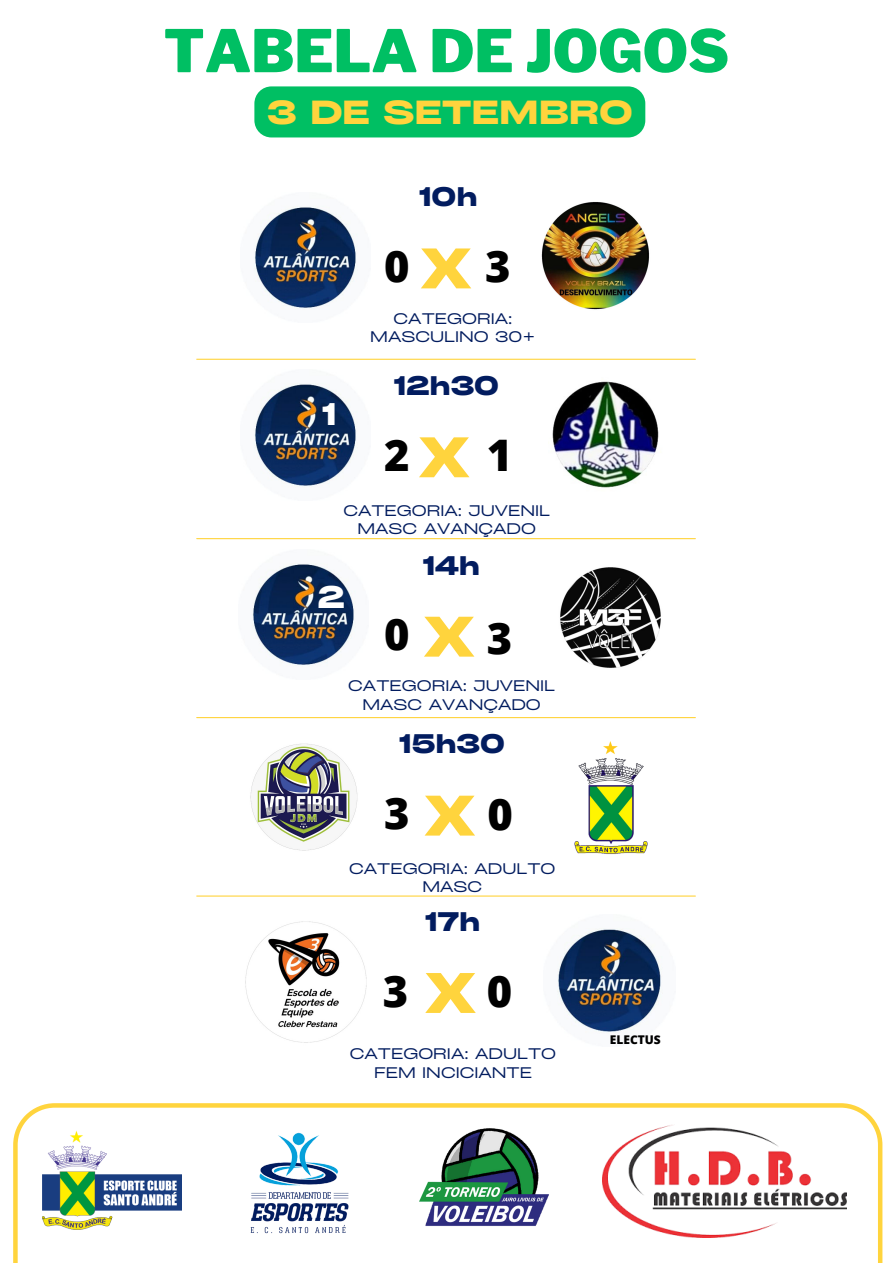
<style>
.page{position:relative;width:893px;height:1264px;background:#fff}
.page>*{position:absolute;margin:0;border:0;box-sizing:border-box;transform-origin:0 0}
.t1{font:900 58.35px "Libre Franklin";color:#00bf63}
.t2{font:700 54.6px "Cy Grotesk Grand";color:#ffd43d}
.t3{font:800 43.5px "Open Sans";color:#000}
.t4{font:700 31.95px "Cy Grotesk Grand";color:#ffd43d}
.t5{font:700 30px "Cy Grotesk Grand";color:#fff}
.t6{font:700 25.8px "Cy Grotesk Grand";color:#021c5f}
.t7{font:14.7px/18.3px "Cy Grotesk Grand";color:#021c5f;text-align:center}
.t8{font:800 12px "Open Sans";color:#000}
</style>
<div class="page">
<hr style="left:197px;top:359px;width:498px;height:1px;background:#ffd43d">
<hr style="left:197px;top:538px;width:498px;height:1px;background:#ffd43d">
<hr style="left:197px;top:717px;width:498px;height:1px;background:#ffd43d">
<hr style="left:197px;top:895px;width:498px;height:1px;background:#ffd43d">
<svg style="left:13px;top:1103px;width:869px;height:159px"></svg>
<img style="left:254px;top:206px;width:102px;height:103px">
<img style="left:252px;top:563px;width:102px;height:103px">
<img style="left:254px;top:383px;width:104px;height:104px">
<img style="left:541px;top:202px;width:109px;height:108px">
<img style="left:574px;top:741px;width:73px;height:113px">
<img style="left:560px;top:567px;width:101px;height:101px">
<img style="left:250px;top:743px;width:108px;height:108px">
<img style="left:557px;top:928px;width:105px;height:105px">
<img style="left:245px;top:921px;width:122px;height:122px">
<img style="left:552px;top:381px;width:107px;height:107px">
<div style="left:254px;top:86px;width:391px;height:51px;background:#00bf63;border-radius:17px"></div>
<img style="left:42px;top:1126px;width:140px;height:108px">
<img style="left:229px;top:1111px;width:139px;height:139px">
<img style="left:415px;top:1127px;width:140px;height:107px">
<img style="left:602px;top:1124px;width:244px;height:113px">
<p class="t1" style="left:164px;top:16px;width:567px">TABELA DE JOGOS</p>
<p class="t4" style="left:267px;top:92px;width:367px">3 DE SETEMBRO</p>
<p class="t6" style="left:419px;top:180px;width:60px">10h</p>
<p class="t2" style="left:421px;top:234px;width:51px">X</p>
<p class="t3" style="left:384px;top:236px;width:27px">0</p>
<p class="t3" style="left:485px;top:236px;width:27px">3</p>
<p class="t7" style="left:370px;top:309px;width:167px">CATEGORIA:<br>MASCULINO 30+</p>
<p class="t5" style="left:322px;top:395px;width:16px">1</p>
<p class="t6" style="left:394px;top:369px;width:106px">12h30</p>
<p class="t2" style="left:419px;top:422px;width:51px">X</p>
<p class="t3" style="left:384px;top:424px;width:27px">2</p>
<p class="t3" style="left:486px;top:424px;width:27px">1</p>
<p class="t7" style="left:343px;top:500px;width:208px">CATEGORIA: JUVENIL</p>
<p class="t7" style="left:357px;top:519px;width:180px">MASC AVANÇADO</p>
<p class="t6" style="left:423px;top:548px;width:58px">14h</p>
<p class="t5" style="left:318px;top:577px;width:28px">2</p>
<p class="t2" style="left:424px;top:602px;width:51px">X</p>
<p class="t3" style="left:384px;top:604px;width:27px">0</p>
<p class="t3" style="left:486px;top:607px;width:27px">3</p>
<p class="t7" style="left:348px;top:676px;width:208px">CATEGORIA: JUVENIL</p>
<p class="t7" style="left:362px;top:694px;width:180px">MASC AVANÇADO</p>
<p class="t6" style="left:399px;top:727px;width:107px">15h30</p>
<p class="t2" style="left:425px;top:781px;width:51px">X</p>
<p class="t3" style="left:384px;top:783px;width:27px">3</p>
<p class="t3" style="left:487px;top:783px;width:27px">0</p>
<p class="t7" style="left:349px;top:858px;width:208px">CATEGORIA: ADULTO<br>MASC</p>
<p class="t6" style="left:425px;top:905px;width:56px">17h</p>
<p class="t2" style="left:425px;top:958px;width:51px">X</p>
<p class="t3" style="left:383px;top:960px;width:27px">3</p>
<p class="t3" style="left:486px;top:960px;width:27px">0</p>
<p class="t7" style="left:350px;top:1044px;width:208px">CATEGORIA: ADULTO<br>FEM INCICIANTE</p>
<p class="t8" style="left:610px;top:1030px;width:52px">ELECTUS</p>
</div>
